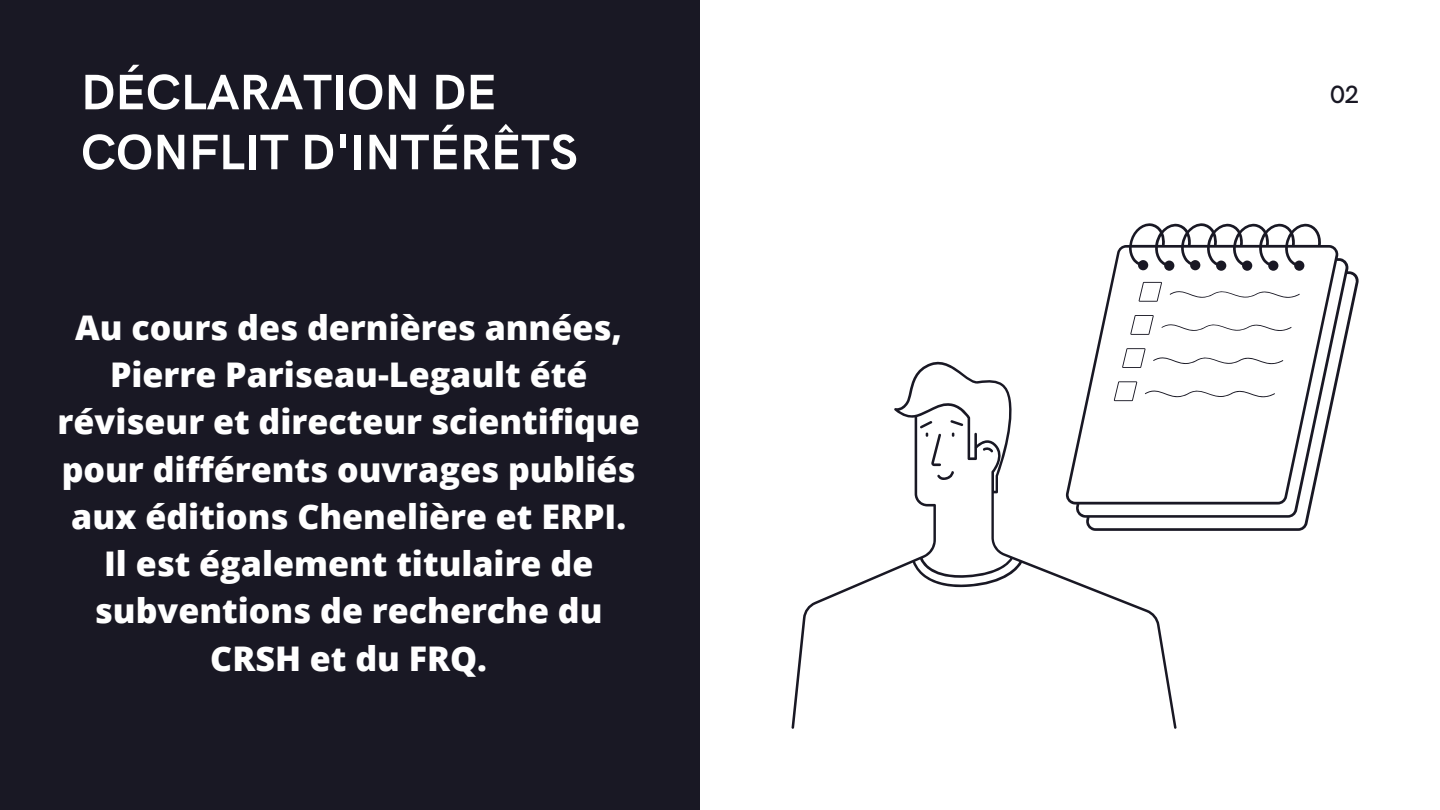
<style>
.page{position:relative;width:1440px;height:810px;background:#fff}
.page>*{position:absolute;margin:0;border:0;box-sizing:border-box;transform-origin:0 0}
.t1{font:700 50px/60px "HK Grotesk";color:#fff}
.t2{font:800 34px/47.2px "Open Sans";color:#fff;text-align:center}
.t3{font:500 25px "HK Grotesk";color:#191824}
</style>
<div class="page">
<svg style="left:1094px;top:223px;width:265px;height:308px"></svg>
<svg style="left:791px;top:359px;width:386px;height:370px"></svg>
<div style="left:0;top:0;width:700px;height:810px;background:#191824"></div>
<p class="t1" style="left:81px;top:64px;width:498px">DÉCLARATION DE<br>CONFLIT D'INTÉRÊTS</p>
<p class="t2" style="left:58px;top:303px;width:584px">Au cours des dernières années,<br>Pierre Pariseau-Legault été réviseur et directeur scientifique pour différents ouvrages publiés aux éditions Chenelière et ERPI.<br>Il est également titulaire de subventions de recherche du<br>CRSH et du FRQ.</p>
<p class="t3" style="left:1330px;top:81px;width:30px">02</p>
</div>
